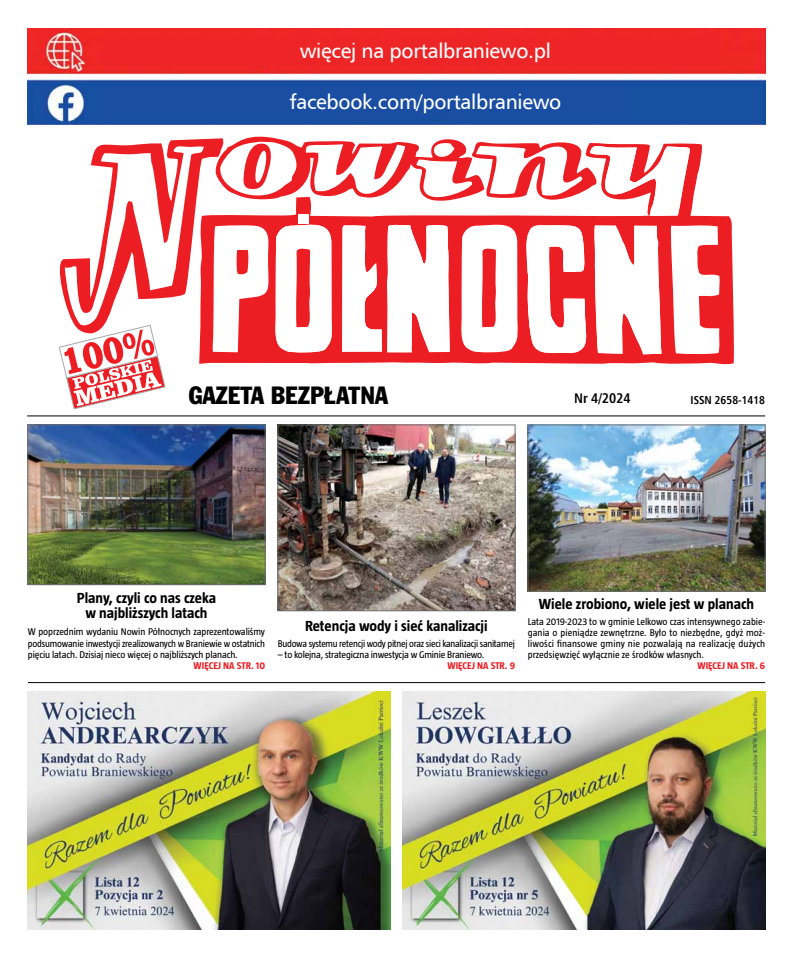
<style>
.page{position:relative;width:794px;height:964px;background:#fff}
.page>*{position:absolute;margin:0;border:0;box-sizing:border-box;transform-origin:0 0}
.t1{font:24.3px "Frank Goth Cn EU";color:#000}
.t2{font:20.7px "Humnst 777 EU";letter-spacing:-.015em;color:#fff}
.t3{font:700 15px/15.5px "Taz Pl";color:#000;text-align:center}
.t4{font:700 14px "Humnst 777 Cn EU";color:#000}
.t5{font:700 11.5px "Humnst 777 Cn EU";color:#000}
.t6{font:10px/11px "Taz Pl";letter-spacing:-.02em;color:#000;text-align:justify}
.t7{font:700 10px "Taz Pl";color:#ed1d24}
</style>
<div class="page">
<hr style="left:27px;top:416px;width:738px;height:1px;background:#000">
<img style="left:28px;top:28px;width:737px;height:97px">
<div style="left:104px;top:34px;width:616px;height:32px;background:#ee2526"></div>
<div style="left:102px;top:86px;width:525px;height:32px;background:#1a4ea2"></div>
<svg style="left:144px;top:138px;width:68px;height:6px"></svg>
<svg style="left:199px;top:142px;width:535px;height:223px;fill:#ed1d24"></svg>
<svg style="left:212px;top:137px;width:508px;height:220px"></svg>
<svg style="left:59px;top:144px;width:145px;height:265px"></svg>
<img style="left:403px;top:692px;width:362px;height:237px">
<img style="left:28px;top:691px;width:363px;height:238px">
<img style="left:29px;top:426px;width:235px;height:157px">
<div style="left:27px;top:424px;width:239px;height:161px;border:1px solid #6d6e71"></div>
<img style="left:279px;top:426px;width:234px;height:183px">
<div style="left:277px;top:424px;width:238px;height:187px;border:1px solid #6d6e71"></div>
<img style="left:529px;top:426px;width:234px;height:164px">
<div style="left:527px;top:424px;width:238px;height:168px;border:1px solid #6d6e71"></div>
<hr style="left:28px;top:682px;width:737px;height:1px;background:#000">
<h2 class="t2" style="left:300px;top:38px;width:252px">więcej na portalbraniewo.pl</h2>
<h2 class="t2" style="left:289px;top:89px;width:273px">facebook.com/portalbraniewo</h2>
<h1 class="t1" style="left:188px;top:380px;width:201px">GAZETA BEZPŁATNA</h1>
<h3 class="t4" style="left:574px;top:389px;width:58px">Nr 4/2024</h3>
<p class="t5" style="left:690px;top:393px;width:76px">ISSN 2658-1418</p>
<h3 class="t3" style="left:77px;top:590px;width:141px">Plany, czyli co nas czeka w najbliższych latach</h3>
<p class="t6" style="left:28px;top:626px;width:239px;line-height:11.5px">W poprzednim wydaniu Nowin Północnych zaprezentowaliśmy podsumowanie inwestycji zrealizowanych w Braniewie w ostatnich pięciu latach. Dzisiaj nieco więcej o najbliższych planach.</p>
<p class="t7" style="left:193px;top:661px;width:73px">WIĘCEJ NA STR. 10</p>
<h3 class="t3" style="left:305px;top:619px;width:184px">Retencja wody i sieć kanalizacji</h3>
<p class="t6" style="left:278px;top:639px;width:238px">Budowa systemu retencji wody pitnej oraz sieci kanalizacji sanitarnej</p>
<p class="t6" style="left:278px;top:650px;width:208px">– to kolejna, strategiczna inwestycja w Gminie Braniewo.</p>
<p class="t7" style="left:447px;top:661px;width:69px">WIĘCEJ NA STR. 9</p>
<h3 class="t3" style="left:539px;top:597px;width:217px">Wiele zrobiono, wiele jest w planach</h3>
<p class="t6" style="left:528px;top:616px;width:239px">Lata 2019-2023 to w gminie Lelkowo czas intensywnego zabie&shy;gania o pieniądze zewnętrzne. Było to niezbędne, gdyż moż&shy;liwości finansowe gminy nie pozwalają na realizację dużych przedsięwzięć wyłącznie ze środków własnych.</p>
<p class="t7" style="left:697px;top:661px;width:69px">WIĘCEJ NA STR. 6</p>
</div>
